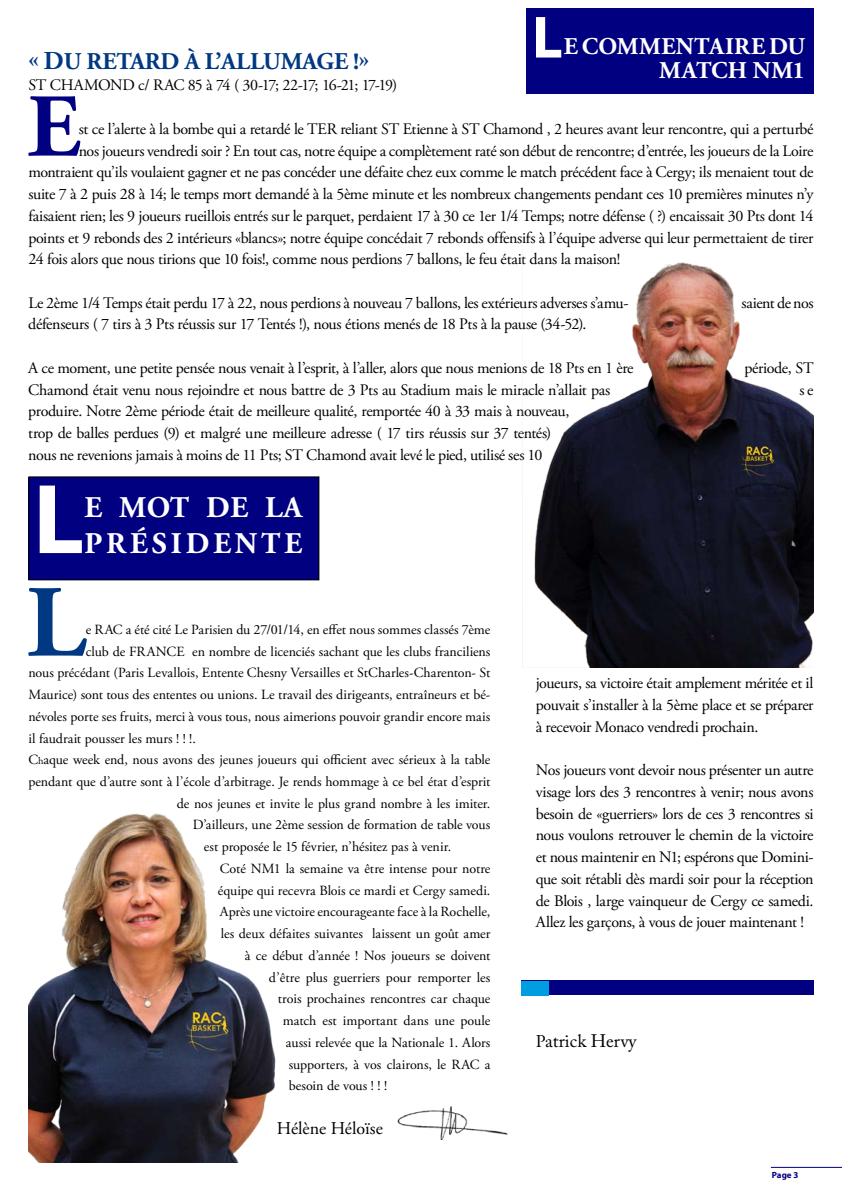
<style>
.page{position:relative;width:842px;height:1191px;background:#fff}
.page>*{position:absolute;margin:0;border:0;box-sizing:border-box;transform-origin:0 0}
.t1{font:700 102px "Adobe Garamond Pro";color:#003882}
.t2{font:700 100.1px "Myriad Pro";color:#fff}
.t3{font:700 89.5px "Adobe Garamond Pro";color:#000080}
.t4{font:700 60px "Myriad Pro";color:#fff}
.t5{font:700 30px/36px "Adobe Garamond Pro";letter-spacing:.13em;color:#fff}
.t6{font:700 24px "Adobe Garamond Pro";letter-spacing:-.005em;color:#003882}
.t7{font:700 24px/24px "Adobe Garamond Pro";letter-spacing:.02em;color:#fff}
.t8{font:18px "Adobe Garamond Pro";color:#000}
.t9{font:18px "Adobe Caslon Pro";color:#000}
.t10{font:16px/21.7px "Adobe Garamond Pro";letter-spacing:-.025em;color:#000;text-align:justify}
.t11{font:16px "Adobe Garamond Pro";letter-spacing:-.045em;color:#000}
.t12{font:14px "Adobe Garamond Pro";color:#000}
.t13{font:700 9px "Myriad Pro";color:#000080}
.s1{font-family:"Adobe Caslon Pro"}
.s2{font-family:"Adobe Caslon Pro";font-size:10px}
.s3{font-family:"Adobe Garamond Pro"}
</style>
<div class="page">
<hr style="left:771px;top:1166px;width:71px;height:1px;background:#000080">
<img style="left:28px;top:813px;width:248px;height:349px">
<img style="left:534px;top:262px;width:280px;height:405px">
<div style="left:522px;top:980px;width:292px;height:15px;background:#000080"></div>
<div style="left:522px;top:981px;width:27px;height:14px;background:#009ee0"></div>
<div style="left:526px;top:9px;width:288px;height:84px;background:#000080"></div>
<img style="left:397px;top:1106px;width:111px;height:33px">
<div style="left:29px;top:477px;width:290px;height:103px;background:#000080"></div>
<div style="left:28px;top:476px;width:291px;height:104px;border:1px solid #000"></div>
<h3 class="t4" style="left:532px;top:-2px;width:32px">L</h3>
<h3 class="t7" style="left:564px;top:34px;width:114px">E COMMENTAIRE</h3>
<h3 class="t7" style="left:659px;top:34px;width:148px;text-indent:110px">DU<br>MATCH NM1</h3>
<h3 class="t6" style="left:28px;top:47px;width:342px">« <span class="s1">D</span>U RETARD À L’ALLUMAGE !»</h3>
<p class="t11" style="left:28px;top:76px;width:370px">ST CHAMOND c/ RAC 85 à 74 ( 30-17; 22-17; 16-21; 17-19)</p>
<h3 class="t3" style="left:27px;top:75px;width:54px">E</h3>
<p class="t10" style="left:79px;top:118px;width:736px">st ce l’alerte à la bombe qui a retardé le TER reliant ST Etienne à ST Chamond , 2 heures avant leur rencontre, qui a perturbé</p>
<p class="t10" style="left:79px;top:140px;width:736px">nos joueurs vendredi soir ? En tout cas, notre équipe a complètement raté son début de rencontre; d’entrée, les joueurs de la Loire</p>
<p class="t10" style="left:28px;top:162px;width:787px">montraient qu’ils voulaient gagner et ne pas concéder une défaite chez eux comme le match précédent face à Cergy; ils menaient tout de</p>
<p class="t10" style="left:28px;top:184px;width:787px">suite 7 à 2 puis 28 à 14; le temps mort demandé à la 5ème minute et les nombreux changements pendant ces 10 premières minutes n’y</p>
<p class="t10" style="left:28px;top:205px;width:786px">faisaient rien; les 9 joueurs rueillois entrés sur le parquet, perdaient 17 à 30 ce 1er 1/4 Temps; notre défense ( ?) encaissait 30 Pts dont 14</p>
<p class="t10" style="left:28px;top:227px;width:786px">points et 9 rebonds des 2 intérieurs «blancs»; notre équipe concédait 7 rebonds offensifs à l’équipe adverse qui leur permettaient de tirer</p>
<p class="t10" style="left:28px;top:249px;width:593px">24 fois alors que nous tirions que 10 fois!, comme nous perdions 7 ballons, le feu était dans la maison!</p>
<p class="t10" style="left:28px;top:292px;width:602px">Le 2ème 1/4 Temps était perdu 17 à 22, nous perdions à nouveau 7 ballons, les extérieurs adverses s’amu-</p>
<p class="t10" style="left:741px;top:292px;width:74px">saient de nos</p>
<p class="t10" style="left:28px;top:314px;width:560px">défenseurs ( 7 tirs à 3 Pts réussis sur 17 Tentés !), nous étions menés de 18 Pts à la pause (34-52).</p>
<p class="t10" style="left:28px;top:357px;width:607px">A ce moment, une petite pensée nous venait à l’esprit, à l’aller, alors que nous menions de 18 Pts en 1 ère</p>
<p class="t10" style="left:744px;top:357px;width:71px">période, ST</p>
<p class="t10" style="left:28px;top:379px;width:583px">Chamond était venu nous rejoindre et nous battre de 3 Pts au Stadium mais le miracle n’allait pas</p>
<p class="t10" style="left:799px;top:379px;width:16px">se</p>
<p class="t10" style="left:28px;top:401px;width:542px;text-align:left">produire. Notre 2ème période était de meilleure qualité, remportée 40 à 33 mais à nouveau, trop de balles perdues (9) et malgré une meilleure adresse ( 17 tirs réussis sur 37 tentés) nous ne revenions jamais à moins de 11 Pts; ST Chamond avait levé le pied, utilisé ses 10</p>
<h2 class="t2" style="left:33px;top:454px;width:53px">L</h2>
<h3 class="t5" style="left:84px;top:490px;width:219px">E MOT DE LA<br>PRÉS IDENTE</h3>
<h1 class="t1" style="left:26px;top:564px;width:60px">L</h1>
<p class="t12" style="left:86px;top:621px;width:406px">e RAC a été cité Le Parisien du 27/01/14, en effet nous sommes classés 7ème</p>
<p class="t12" style="left:86px;top:642px;width:406px">club de FRANCE en nombre de licenciés sachant que les clubs franciliens</p>
<p class="t12" style="left:28px;top:664px;width:464px">nous précédant (Paris Levallois, Entente Chesny Versailles et StCharles-Charenton- St</p>
<p class="t12" style="left:28px;top:686px;width:463px">Maurice) sont tous des ententes ou unions. Le travail des dirigeants, entraîneurs et bé-</p>
<p class="t12" style="left:28px;top:708px;width:463px">névoles porte ses fruits, merci à vous tous, nous aimerions pouvoir grandir encore mais</p>
<p class="t12" style="left:28px;top:729px;width:169px">il faudrait pousser les murs ! ! !.</p>
<p class="t12" style="left:28px;top:751px;width:463px">C<span class="s2">h</span>aque week end, nous avons des jeunes joueurs qui officient avec sérieux à la table</p>
<p class="t12" style="left:28px;top:773px;width:464px">pendant que d’autre sont à l’école d’arbitrage. Je rends hommage à ce bel état d’esprit</p>
<p class="t12" style="left:177px;top:795px;width:315px">de nos jeunes et invite le plus grand nombre à les imiter.</p>
<p class="t12" style="left:193px;top:816px;width:299px">D’ailleurs, une 2ème session de formation de table vous</p>
<p class="t12" style="left:204px;top:838px;width:249px">est proposée le 15 février, n’hésitez pas à venir.</p>
<p class="t12" style="left:220px;top:860px;width:272px">Coté NM1 la semaine va être intense pour notre</p>
<p class="t12" style="left:218px;top:881px;width:274px">équipe qui recevra Blois ce mardi et Cergy samedi.</p>
<p class="t12" style="left:220px;top:903px;width:272px">Après une victoire encourageante face à la Rochelle,</p>
<p class="t12" style="left:221px;top:925px;width:271px">les deux défaites suivantes laissent un goût amer</p>
<p class="t12" style="left:245px;top:947px;width:247px">à ce début d’année ! Nos joueurs se doivent</p>
<p class="t12" style="left:269px;top:968px;width:223px">d’être plus guerriers pour remporter les</p>
<p class="t12" style="left:278px;top:990px;width:214px">trois prochaines rencontres car chaque</p>
<p class="t12" style="left:283px;top:1012px;width:209px">match est important dans une poule</p>
<p class="t12" style="left:286px;top:1034px;width:206px">aussi relevée que la Nationale 1. Alors</p>
<p class="t12" style="left:289px;top:1055px;width:203px">supporters, à vos clairons, le RAC a</p>
<p class="t12" style="left:289px;top:1077px;width:100px">besoin de vous ! ! !</p>
<p class="t8" style="left:277px;top:1117px;width:107px">Hélène Héloïse</p>
<p class="t10" style="left:536px;top:673px;width:279px">joueurs, sa victoire était amplement méritée et il pouvait s’installer à la 5ème place et se préparer à recevoir Monaco vendredi prochain.</p>
<p class="t10" style="left:536px;top:759px;width:279px">Nos joueurs vont devoir nous présenter un autre visage lors des 3 rencontres à venir; nous avons besoin de «guerriers» lors de ces 3 rencontres si nous voulons retrouver le chemin de la victoire et nous maintenir en N1; espérons que Domini&shy;que soit rétabli dès mardi soir pour la réception de Blois , large vainqueur de Cergy ce samedi.<br>Allez les garçons, à vous de jouer maintenant !</p>
<p class="t9" style="left:536px;top:1030px;width:102px"><span class="s3">P</span>atrick Hervy</p>
<p class="t13" style="left:772px;top:1168px;width:28px">page 3</p>
</div>
